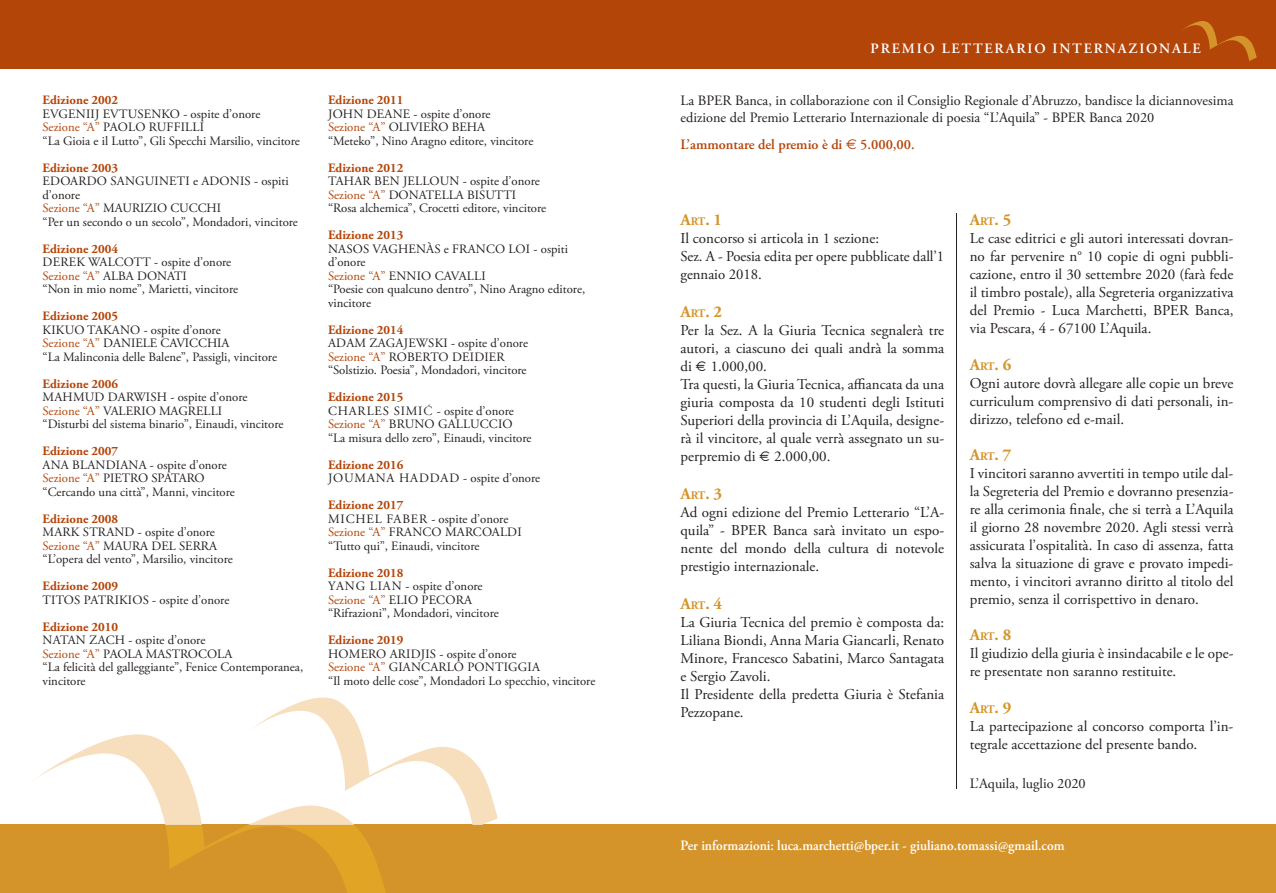
<style>
.page{position:relative;width:1276px;height:893px;background:#fff}
.page>*{position:absolute;margin:0;border:0;box-sizing:border-box;transform-origin:0 0}
.t1{font:700 16.5px "Adobe Garamond Pro";color:#d59429}
.t2{font:15px/18px "Adobe Garamond Pro";color:#241f1f}
.t3{font:14.25px/16.5px "Adobe Garamond Pro";color:#241f1f}
.t4{font:600 14.25px "Adobe Garamond Pro";color:#fff;scale:.95 1}
.t5{font:600 14.25px "Adobe Garamond Pro";color:#b44509}
.t6{font:600 14.25px "Adobe Garamond Pro";letter-spacing:.125em;color:#fff}
.t7{font:12.75px/13.5px "Adobe Garamond Pro";color:#241f1f}
.t8{font:700 12.75px "Adobe Garamond Pro";color:#b44509}
.t9{font:12.75px "Adobe Garamond Pro";letter-spacing:.065em;color:#241f1f}
.s1{color:#b44509}
.s2{font-family:"Euro Sans";font-weight:400}
.s3{font-size:11.55px}
.s4{font-family:"Times"}
</style>
<div class="page">
<div style="left:0;top:825px;width:1276px;height:68px;background:#d59429"></div>
<div style="left:0;top:0;width:1276px;height:68px;background:#b44509"></div>
<hr style="left:956px;top:213px;width:1px;height:576px;background:#241f1f">
<svg style="left:1166px;top:21px;width:91px;height:48px"></svg>
<svg style="left:28px;top:698px;width:470px;height:195px"></svg>
<p class="t8" style="left:43px;top:93px;width:77px">Edizione 2002</p>
<p class="t7" style="left:43px;top:107px;width:259px">EVGENIIJ EVTUSENKO - ospite d’onore<br><span class="s1">Sezione “A”</span> PAOLO RUFFILLI<br>“La Gioia e il Lutto”, Gli Specchi Marsilio, vincitore</p>
<p class="t8" style="left:43px;top:160px;width:77px">Edizione 2003</p>
<p class="t7" style="left:43px;top:175px;width:257px">EDOARDO SANGUINETI e ADONIS - ospiti d’onore<br><span class="s1">Sezione “A”</span> MAURIZIO CUCCHI<br>“Per un secondo o un secolo”, Mondadori, vincitore</p>
<p class="t8" style="left:43px;top:241px;width:77px">Edizione 2004</p>
<p class="t7" style="left:43px;top:256px;width:197px">DEREK WALCOTT - ospite d’onore<br><span class="s1">Sezione “A”</span> ALBA DONATI<br>“Non in mio nome”, Marietti, vincitore</p>
<p class="t8" style="left:43px;top:309px;width:77px">Edizione 2005</p>
<p class="t7" style="left:43px;top:323px;width:236px">KIKUO TAKANO - ospite d’onore<br><span class="s1">Sezione “A”</span> DANIELE CAVICCHIA<br>“La Malinconia delle Balene”, Passigli, vincitore</p>
<p class="t8" style="left:43px;top:376px;width:77px">Edizione 2006</p>
<p class="t7" style="left:43px;top:391px;width:242px">MAHMUD DARWISH - ospite d’onore<br><span class="s1">Sezione “A”</span> VALERIO MAGRELLI<br>“Disturbi del sistema binario”, Einaudi, vincitore</p>
<p class="t8" style="left:43px;top:444px;width:77px">Edizione 2007</p>
<p class="t7" style="left:43px;top:458px;width:194px">ANA BLANDIANA - ospite d’onore<br><span class="s1">Sezione “A”</span> PIETRO SPATARO “Cercando una città”, Manni, vincitore</p>
<p class="t8" style="left:43px;top:511px;width:77px">Edizione 2008</p>
<p class="t7" style="left:43px;top:526px;width:192px">MARK STRAND - ospite d’onore<br><span class="s1">Sezione “A”</span> MAURA DEL SERRA “L’opera del vento”, Marsilio, vincitore</p>
<p class="t8" style="left:43px;top:579px;width:77px">Edizione 2009</p>
<p class="t7" style="left:43px;top:593px;width:188px">TITOS PATRIKIOS - ospite d’onore</p>
<p class="t8" style="left:43px;top:619px;width:77px">Edizione 2010</p>
<p class="t7" style="left:43px;top:634px;width:262px">NATAN ZACH - ospite d’onore<br><span class="s1">Sezione “A”</span> PAOLA MASTROCOLA<br>“La felicità del galleggiante”, Fenice Contemporanea, vincitore</p>
<p class="t8" style="left:328px;top:93px;width:77px">Edizione 2011</p>
<p class="t7" style="left:328px;top:107px;width:207px">JOHN DEANE - ospite d’onore<br><span class="s1">Sezione “A”</span> OLIVIERO BEHA “Meteko”, Nino Aragno editore, vincitore</p>
<p class="t8" style="left:328px;top:160px;width:77px">Edizione 2012</p>
<p class="t7" style="left:328px;top:175px;width:220px">TAHAR BEN JELLOUN - ospite d’onore<br><span class="s1">Sezione “A”</span> DONATELLA BISUTTI “Rosa alchemica”, Crocetti editore, vincitore</p>
<p class="t8" style="left:328px;top:228px;width:77px">Edizione 2013</p>
<p class="t7" style="left:328px;top:242px;width:259px">NASOS VAGHENÀS e FRANCO LOI - ospiti d’onore<br><span class="s1">Sezione “A”</span> ENNIO CAVALLI<br>“Poesie con qualcuno dentro”, Nino Aragno editore, vincitore</p>
<p class="t8" style="left:328px;top:322px;width:77px">Edizione 2014</p>
<p class="t7" style="left:328px;top:337px;width:202px">ADAM ZAGAJEWSKI - ospite d’onore<br><span class="s1">Sezione “A”</span> ROBERTO DEIDIER “Solstizio. Poesia”, Mondadori, vincitore</p>
<p class="t8" style="left:328px;top:390px;width:77px">Edizione 2015</p>
<p class="t7" style="left:328px;top:404px;width:205px">CHARLES SIMIĆ - ospite d’onore<br><span class="s1">Sezione “A”</span> BRUNO GALLUCCIO “La misura dello zero”, Einaudi, vincitore</p>
<p class="t8" style="left:328px;top:457px;width:77px">Edizione 2016</p>
<p class="t9" style="left:328px;top:471px;width:214px">JOUMANA HADDAD - ospite d’onore</p>
<p class="t8" style="left:328px;top:498px;width:77px">Edizione 2017</p>
<p class="t7" style="left:328px;top:512px;width:195px">MICHEL FABER - ospite d’onore<br><span class="s1">Sezione “A”</span> FRANCO MARCOALDI “Tutto qui”, Einaudi, vincitore</p>
<p class="t8" style="left:328px;top:565px;width:77px">Edizione 2018</p>
<p class="t7" style="left:328px;top:580px;width:172px">YANG LIAN - ospite d’onore<br><span class="s1">Sezione “A”</span> ELIO PECORA “Rifrazioni”, Mondadori, vincitore</p>
<p class="t8" style="left:328px;top:633px;width:77px">Edizione 2019</p>
<p class="t7" style="left:328px;top:647px;width:269px">HOMERO ARIDJIS - ospite d’onore<br><span class="s1">Sezione “A”</span> GIANCARLO PONTIGGIA<br>“Il moto delle cose”, Mondadori Lo specchio, vincitore</p>
<p class="t6" style="left:870px;top:40px;width:332px">PREMIO LETTERARIO INTERNAZIONALE</p>
<p class="t3" style="left:680px;top:93px;width:554px">La BPER Banca, in collaborazione con il Consiglio Regionale d’Abruzzo, bandisce la diciannovesima edizione del Premio Letterario Internazionale di poesia “L’Aquila” - BPER Banca 2020</p>
<p class="t5" style="left:680px;top:136px;width:236px">L’ammontare del premio è di <span class="s2">€</span> 5.000,00.</p>
<p class="t1" style="left:680px;top:211px;width:43px">A<span class="s3">RT</span>. 1</p>
<p class="t2" style="left:680px;top:230px;width:265px">Il concorso si articola in 1 sezione:<br>Sez. A - Poesia edita per opere pubblicate dall’1 gennaio 2018.</p>
<p class="t1" style="left:680px;top:302px;width:43px">A<span class="s3">RT</span>. 2</p>
<p class="t2" style="left:680px;top:322px;width:265px">Per la Sez. A la Giuria Tecnica segnalerà tre autori, a ciascuno dei quali andrà la somma di <span class="s4">€</span> 1.000,00.<br>Tra questi, la Giuria Tecnica, affiancata da una giuria composta da 10 studenti degli Istituti Superiori della provincia di L’Aquila, designe&shy;rà il vincitore, al quale verrà assegnato un su&shy;perpremio di <span class="s4">€</span> 2.000,00.</p>
<p class="t1" style="left:680px;top:484px;width:43px">A<span class="s3">RT</span>. 3</p>
<p class="t2" style="left:680px;top:504px;width:265px;text-align:justify">Ad ogni edizione del Premio Letterario “L’A&shy;quila” - BPER Banca sarà invitato un espo&shy;nente del mondo della cultura di notevole prestigio internazionale.</p>
<p class="t1" style="left:680px;top:594px;width:43px">A<span class="s3">RT</span>. 4</p>
<p class="t2" style="left:680px;top:614px;width:265px">La Giuria Tecnica del premio è composta da:<br>Liliana Biondi, Anna Maria Giancarli, Renato Minore, Francesco Sabatini, Marco Santagata e Sergio Zavoli.<br>Il Presidente della predetta Giuria è Stefania Pezzopane.</p>
<p class="t1" style="left:969px;top:211px;width:43px">A<span class="s3">RT</span>. 5</p>
<p class="t2" style="left:969px;top:230px;width:265px;text-align:justify">Le case editrici e gli autori interessati dovran&shy;no far pervenire n° 10 copie di ogni pubbli&shy;cazione, entro il 30 settembre 2020 (farà fede il timbro postale), alla Segreteria organizzativa del Premio - Luca Marchetti, BPER Banca, via Pescara, 4 - 67100 L’Aquila.</p>
<p class="t1" style="left:969px;top:355px;width:43px">A<span class="s3">RT</span>. 6</p>
<p class="t2" style="left:969px;top:374px;width:265px;text-align:justify">Ogni autore dovrà allegare alle copie un breve curriculum comprensivo di dati personali, in&shy;dirizzo, telefono ed e-mail.</p>
<p class="t1" style="left:969px;top:445px;width:43px">A<span class="s3">RT</span>. 7</p>
<p class="t2" style="left:969px;top:465px;width:265px;text-align:justify">I vincitori saranno avvertiti in tempo utile dal&shy;la Segreteria del Premio e dovranno presenzia&shy;re alla cerimonia finale, che si terrà a L’Aquila il giorno 28 novembre 2020. Agli stessi verrà assicurata l’ospitalità. In caso di assenza, fatta salva la situazione di grave e provato impedi&shy;mento, i vincitori avranno diritto al titolo del premio, senza il corrispettivo in denaro.</p>
<p class="t1" style="left:969px;top:625px;width:43px">A<span class="s3">RT</span>. 8</p>
<p class="t2" style="left:969px;top:645px;width:265px">Il giudizio della giuria è insindacabile e le ope&shy;re presentate non saranno restituite.</p>
<p class="t1" style="left:969px;top:698px;width:43px">A<span class="s3">RT</span>. 9</p>
<p class="t2" style="left:969px;top:717px;width:265px">La partecipazione al concorso comporta l’in&shy;tegrale accettazione del presente bando.</p>
<p class="t3" style="left:969px;top:776px;width:117px">L’Aquila, luglio 2020</p>
<p class="t4" style="left:680px;top:838px;width:406px">Per informazioni: luca.marchetti@bper.it - giuliano.tomassi@gmail.com</p>
</div>
